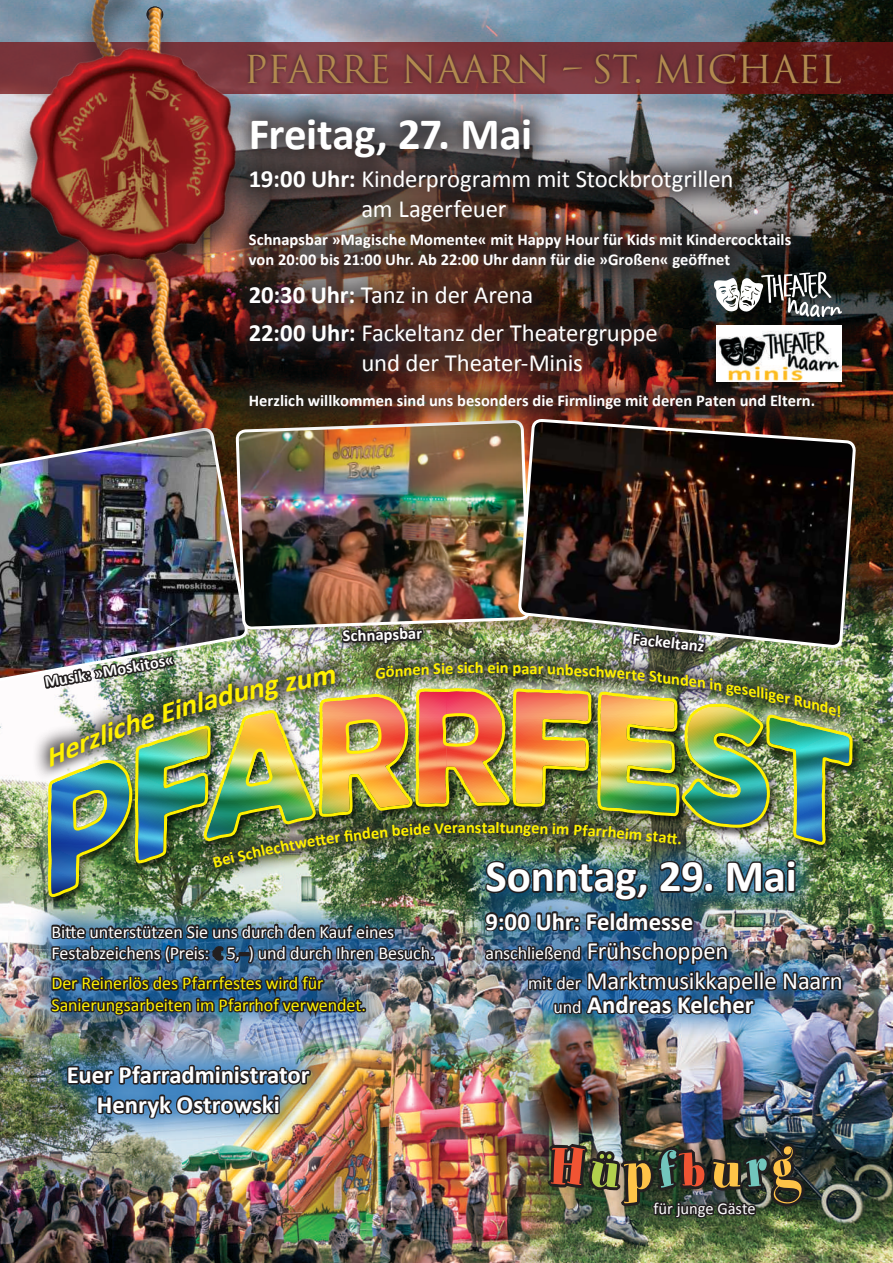
<style>
.page{position:relative;width:893px;height:1263px;background:#fff}
.page>*{position:absolute;margin:0;border:0;box-sizing:border-box;transform-origin:0 0}
.t1{font:60px "Spumoni";color:#72c6bd}
.t2{font:700 45px "Calibri";letter-spacing:-.005em;color:#fff}
.t3{font:37.5px "Trajan";letter-spacing:-.02em;color:#b28a4f}
.t4{font:24.75px/29.7px "Calibri";letter-spacing:-.01em;color:#fff}
.t5{font:700 24.75px/29.7px "Calibri";letter-spacing:-.005em;color:#fff;text-align:center}
.t6{font:18px/21.6px "Calibri";letter-spacing:-.005em;color:#fff}
.t7{font:18px/21.6px "Calibri";letter-spacing:-.005em;color:#fff101}
.t8{font:700 16.5px/19.8px "Calibri";color:#fff}
.t9{font:700 16.5px "Calibri";letter-spacing:.005em;color:#fff101}
.t10{font:16.5px "Calibri";letter-spacing:-.005em;color:#fff}
.t11{font:italic 700 16.2px "Calibri";color:#fff101}
.s1{font-style:inherit}
.s2{font-weight:700}
.s3{font-size:24.75px}
.s4{font-size:18px}
</style>
<div class="page">
<img style="left:0;top:0;width:893px;height:550px">
<img style="left:0;top:550px;width:893px;height:713px">
<img style="left:0;top:977px;width:41px;height:286px">
<img style="left:0;top:402px;width:41px;height:308px">
<svg style="left:0;top:43px;width:893px;height:51px;background:#702a2e"></svg>
<div style="left:243px;top:50px;width:602px;height:38px;background:#231f20;opacity:.75"></div>
<div style="left:10px;top:0;width:245px;height:459px;background:#231f20;opacity:.75"></div>
<img style="left:19px;top:0;width:223px;height:430px">
<img style="left:237px;top:436px;width:280px;height:20px">
<div style="left:223px;top:93px;width:617px;height:343px;background:#231f20;opacity:.75"></div>
<div style="left:24px;top:898px;width:437px;height:247px;background:#015aaa;opacity:.75"></div>
<img style="left:517px;top:417px;width:340px;height:268px">
<div style="left:458px;top:833px;width:411px;height:209px;background:#015aaa;opacity:.75"></div>
<img style="left:716px;top:325px;width:126px;height:57px">
<img style="left:715px;top:273px;width:126px;height:44px">
<img style="left:41px;top:456px;width:809px;height:807px">
<h3 class="t3" style="left:244px;top:47px;width:600px">P<span class="s1">FARRE</span> NAARN - ST. MICHAEL</h3>
<h2 class="t2" style="left:249px;top:105px;width:285px">Freitag, 27. Mai</h2>
<h3 class="t4" style="left:361px;top:164px;width:374px;text-indent:-113px"><span class="s2">19:00 Uhr:</span> Kinderprogramm mit Stockbrotgrillen am Lagerfeuer</h3>
<p class="t8" style="left:249px;top:230px;width:544px">Schnapsbar »Magische Momente« mit Happy Hour für Kids mit Kindercocktails von 20:00 bis 21:00 Uhr. Ab 22:00 Uhr dann für die »Großen« geöffnet</p>
<h3 class="t4" style="left:249px;top:276px;width:411px;line-height:38.2px"><span class="s2">20:30 Uhr:</span> Tanz in der Arena<br><span class="s2">22:00 Uhr:</span> Fackeltanz der Theatergruppe</h3>
<h3 class="t4" style="left:361px;top:348px;width:223px">und der Theater-Minis</h3>
<p class="t8" style="left:249px;top:391px;width:568px">Herzlich willkommen sind uns besonders die Firmlinge mit deren Paten und Eltern.</p>
<p class="t8" style="left:342px;top:626px;width:81px;rotate:-2deg">Schnapsbar</p>
<p class="t8" style="left:43px;top:672px;width:132px;rotate:-10deg">Musik: »Moskitos«</p>
<p class="t9" style="left:468px;top:657px;width:29px">che</p>
<p class="t9" style="left:496px;top:657px;width:35px;rotate:1deg">in pa</p>
<p class="t9" style="left:557px;top:659px;width:34px;rotate:3deg">nbes</p>
<p class="t8" style="left:634px;top:629px;width:74px;rotate:6deg">Fackeltanz</p>
<p class="t11" style="left:751px;top:680px;width:22px;rotate:11deg">elli</p>
<p class="t9" style="left:466px;top:817px;width:31px">nsta</p>
<p class="t9" style="left:496px;top:817px;width:37px;rotate:1deg">ltung</p>
<p class="t9" style="left:609px;top:821px;width:36px;rotate:5deg">heim</p>
<p class="t6" style="left:51px;top:921px;width:385px">Bitte unterstützen Sie uns durch den Kauf eines<br>Festabzeichens (Preis: € 5, ) und durch Ihren Besuch.</p>
<p class="t7" style="left:51px;top:972px;width:316px">Der Reinerlös des Pfarrfestes wird für<br>Sanierungsarbeiten im Pfarrhof verwendet.</p>
<h3 class="t5" style="left:67px;top:1060px;width:244px">Euer Pfarradministrator<br>Henryk Ostrowski</h3>
<h2 class="t2" style="left:485px;top:848px;width:313px">Sonntag, 29. Mai</h2>
<h3 class="t5" style="left:485px;top:906px;width:209px">9:00 Uhr: Feldmesse</h3>
<p class="t6" style="left:485px;top:942px;width:244px">anschließend <span class="s3">Frühschoppen</span></p>
<h3 class="t4" style="left:554px;top:969px;width:291px;line-height:23.7px;text-indent:-26px"><span class="s4">mit der</span> Marktmusikkapelle Naarn <span class="s4">und</span> <span class="s2">Andreas Kelcher</span></h3>
<h1 class="t1" style="left:658px;top:1139px;width:18px">f</h1>
<p class="t10" style="left:653px;top:1198px;width:104px">für junge Gäste</p>
</div>
